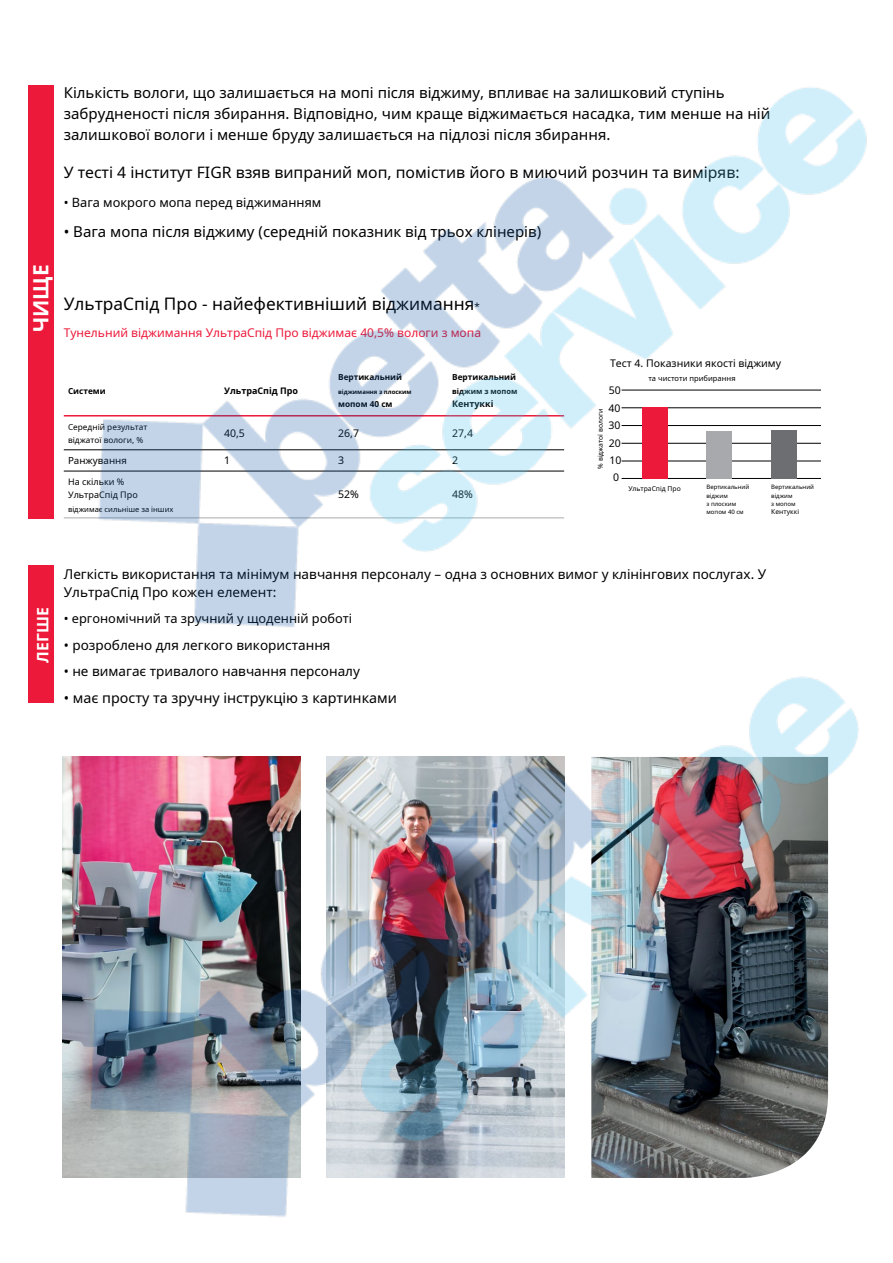
<style>
.page{position:relative;width:893px;height:1263px;background:#fff}
.page>*{position:absolute;margin:0;border:0;box-sizing:border-box;transform-origin:0 0}
.t1{font:700 21px "Noto Sans";color:#fff}
.t2{font:17.25px "Noto Sans";color:#000}
.t3{font:15.75px "Noto Sans";color:#000}
.t4{font:700 15.75px "Noto Sans";color:#fff}
.t5{font:15px/21px "Noto Sans";color:#000}
.t6{font:14.25px "Noto Sans";color:#000}
.t7{font:13.5px/18px "Noto Sans";color:#000}
.t8{font:12.75px "Noto Sans";color:#000}
.t9{font:12px "Noto Sans";color:#ed193a}
.t10{font:10.5px/18.6px "Noto Sans";color:#000}
.t11{font:9.75px "Noto Sans";color:#000}
.t12{font:9px/13.5px "Noto Sans";color:#000}
.t13{font:700 9px "Noto Sans";color:#000}
.t14{font:700 8.25px "Noto Sans";color:#000}
.t15{font:8.25px/13.5px "Noto Sans";color:#000}
.t16{font:7.5px "Noto Sans";color:#000}
.t17{font:700 7.5px "Noto Sans";color:#000}
.t18{font:6.75px "Noto Sans";color:#000}
.t19{font:6px/8.2px "Noto Sans";color:#000}
.t20{font:700 6px "Noto Sans";color:#000}
.s1{font-size:9.75px}
</style>
<div class="page">
<img style="left:28px;top:85px;width:839px;height:1132px">
<h1 class="t1" style="left:26px;top:332px;width:69px;rotate:-90deg">ЧИЩЕ</h1>
<p class="t5" style="left:64px;top:81px;width:708px">Кількість вологи, що залишається на мопі після віджиму, впливає на залишковий ступінь забрудненості після збирання. Відповідно, чим краще віджимається насадка, тим менше на ній залишкової вологи і менше бруду залишається на підлозі після збирання.</p>
<p class="t3" style="left:64px;top:161px;width:677px">У тесті 4 інститут FIGR взяв випраний моп, помістив його в миючий розчин та виміряв:</p>
<p class="t8" style="left:64px;top:194px;width:259px">• Вага мокрого мопа перед віджиманням</p>
<p class="t5" style="left:64px;top:220px;width:479px">• Вага мопа після віджиму (середній показник від трьох клінерів)</p>
<p class="t2" style="left:64px;top:292px;width:417px">УльтраСпід Про - найефективніший віджимання<span class="s1">*</span></p>
<p class="t9" style="left:64px;top:324px;width:419px">Тунельний віджимання УльтраСпід Про віджимає 40,5% вологи з мопа</p>
<p class="t10" style="left:610px;top:354px;width:173px">Тест 4. Показники якості віджиму</p>
<p class="t14" style="left:338px;top:372px;width:65px">Вертикальний</p>
<p class="t16" style="left:648px;top:373px;width:89px">та чистоти прибирання</p>
<p class="t20" style="left:338px;top:388px;width:75px">віджимання з плоским</p>
<p class="t14" style="left:338px;top:399px;width:56px">мопом 40 см</p>
<p class="t14" style="left:452px;top:372px;width:65px">Вертикальний</p>
<p class="t17" style="left:452px;top:386px;width:67px">віджим з мопом</p>
<p class="t13" style="left:452px;top:398px;width:43px">Кентуккі</p>
<p class="t14" style="left:68px;top:385px;width:39px">Системи</p>
<p class="t13" style="left:224px;top:384px;width:76px">УльтраСпід Про</p>
<p class="t10" style="left:608px;top:380px;width:14px">50<br>40</p>
<p class="t10" style="left:609px;top:417px;width:14px;line-height:17.2px">30<br>20</p>
<p class="t18" style="left:596px;top:469px;width:61px;rotate:-90deg">% віджатої вологи</p>
<p class="t15" style="left:68px;top:420px;width:81px">Середній результат віджатої вологи, %</p>
<p class="t10" style="left:224px;top:423px;width:22px">40,5</p>
<p class="t10" style="left:224px;top:451px;width:8px">1</p>
<p class="t10" style="left:338px;top:423px;width:22px">26,7</p>
<p class="t10" style="left:452px;top:423px;width:22px">27,4</p>
<p class="t11" style="left:68px;top:454px;width:60px">Ранжування</p>
<p class="t10" style="left:338px;top:451px;width:8px">3</p>
<p class="t10" style="left:452px;top:451px;width:8px">2</p>
<p class="t10" style="left:610px;top:451px;width:14px;line-height:16.8px;text-align:center">10<br>0</p>
<p class="t12" style="left:68px;top:474px;width:71px">На скільки %<br>УльтраСпід Про</p>
<p class="t16" style="left:68px;top:504px;width:107px">віджимає сильніше за інших</p>
<p class="t18" style="left:628px;top:483px;width:54px">УльтраСпід Про</p>
<p class="t19" style="left:706px;top:483px;width:44px">Вертикальний віджим<br>з плоским мопом 40 см</p>
<p class="t19" style="left:771px;top:483px;width:44px">Вертикальний віджим<br>з мопом</p>
<p class="t10" style="left:338px;top:485px;width:22px">52%</p>
<p class="t10" style="left:452px;top:485px;width:22px">48%</p>
<p class="t18" style="left:771px;top:507px;width:29px">Кентуккі</p>
<p class="t4" style="left:32px;top:663px;width:57px;rotate:-90deg">ЛЕГШЕ</p>
<p class="t7" style="left:64px;top:564px;width:704px">Легкість використання та мінімум навчання персоналу – одна з основних вимог у клінінгових послугах. У<br>УльтраСпід Про кожен елемент:</p>
<p class="t8" style="left:64px;top:610px;width:290px">• ергономічний та зручний у щоденній роботі</p>
<p class="t7" style="left:64px;top:635px;width:268px">• розроблено для легкого використання</p>
<p class="t7" style="left:64px;top:662px;width:298px">• не вимагає тривалого навчання персоналу</p>
<p class="t6" style="left:64px;top:687px;width:335px">• має просту та зручну інструкцію з картинками</p>
</div>
